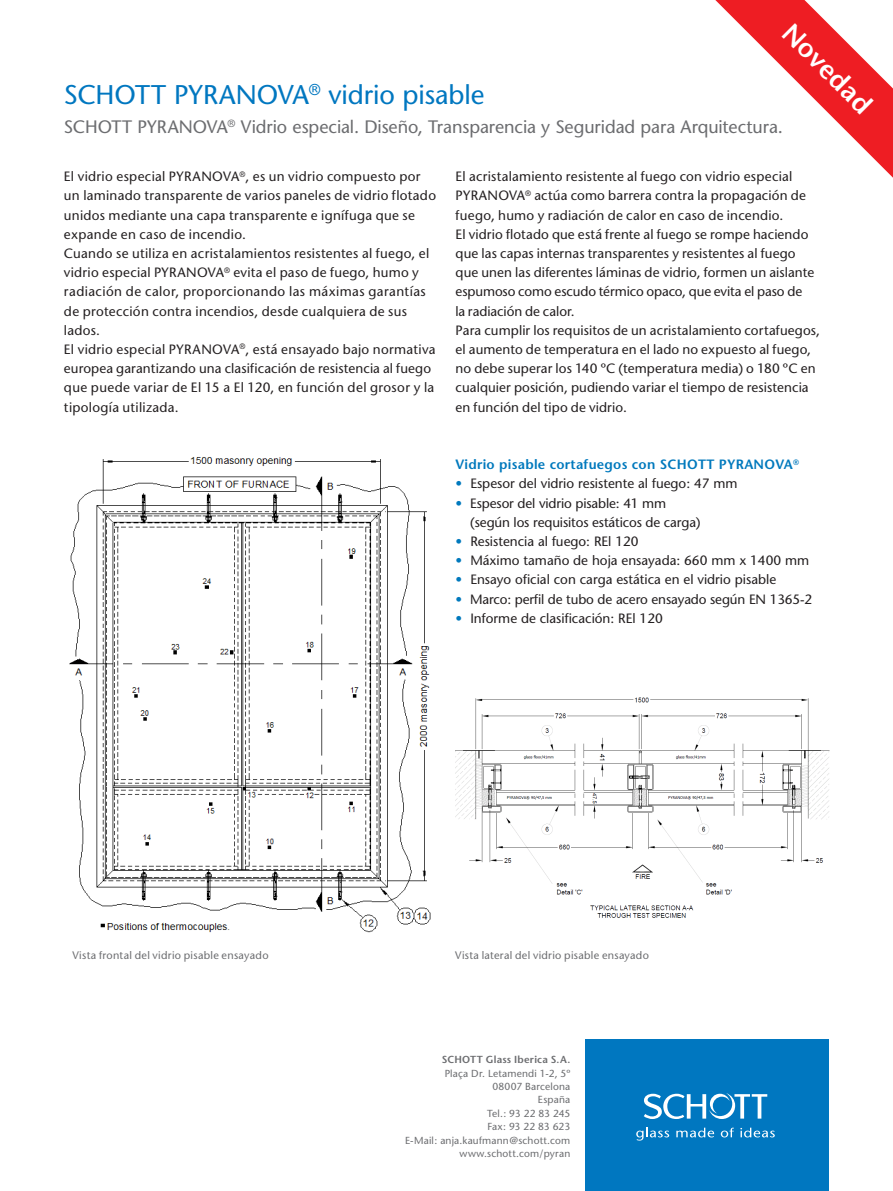
<style>
.page{position:relative;width:893px;height:1191px;background:#fff}
.page>*{position:absolute;margin:0;border:0;box-sizing:border-box;transform-origin:0 0}
.t1{font:27px "Stone Sans";letter-spacing:-.005em;color:#0077c0}
.t2{font:600 27px "Stone Sans";color:#fff}
.t3{font:18px "Stone Sans";letter-spacing:-.005em;color:#6c6d70}
.t4{font:13.5px/19.2px "Stone Sans";letter-spacing:.01em;color:#231f20}
.t5{font:13.5px/19.2px "Stone Sans";letter-spacing:-.01em;color:#231f20}
.t6{font:600 13.5px "Stone Sans";letter-spacing:.02em;color:#0079bd}
.t7{font:10.8px "Stone Sans";letter-spacing:.025em;color:#6c6d70}
.t8{font:10.2px/13.4px "Stone Sans";letter-spacing:.015em;color:#6c6d70;text-align:right}
.t9{font:600 10.2px "Stone Sans";letter-spacing:.02em;color:#6c6d70}
.s1{color:#0079bd}
</style>
<div class="page">
<img style="left:455px;top:697px;width:374px;height:221px">
<div style="left:585px;top:1039px;width:244px;height:152px;background:#0077c0"></div>
<svg style="left:644px;top:1093px;width:123px;height:26px"></svg>
<svg style="left:636px;top:1127px;width:33px;height:13px"></svg>
<svg style="left:676px;top:1127px;width:38px;height:10px"></svg>
<svg style="left:721px;top:1127px;width:13px;height:10px"></svg>
<svg style="left:740px;top:1127px;width:35px;height:10px"></svg>
<img style="left:69px;top:457px;width:362px;height:476px">
<svg style="left:715px;top:0;width:178px;height:178px"></svg>
<h1 class="t2" style="left:798px;top:16px;width:116px;rotate:45deg">Novedad</h1>
<h1 class="t1" style="left:64px;top:79px;width:422px">SCHOTT PYRANOVA<sup>®</sup> vidrio pisable</h1>
<h2 class="t3" style="left:64px;top:116px;width:721px">SCHOTT PYRANOVA<sup>®</sup> Vidrio especial. Diseño, Transparencia y Seguridad para Arquitectura.</h2>
<p class="t4" style="left:64px;top:167px;width:374px">El vidrio especial PYRANOVA<sup>®</sup>, es un vidrio compuesto por un laminado transparente de varios paneles de vidrio flotado unidos mediante una capa transparente e ignífuga que se expande en caso de incendio.<br>Cuando se utiliza en acristalamientos resistentes al fuego, el vidrio especial PYRANOVA<sup>®</sup> evita el paso de fuego, humo y radiación de calor, proporcionando las máximas garantías de protección contra incendios, desde cualquiera de sus lados.<br>El vidrio especial PYRANOVA<sup>®</sup>, está ensayado bajo normativa europea garantizando una clasificación de resistencia al fuego que puede variar de El 15 a El 120, en función del grosor y la tipología utilizada.</p>
<p class="t4" style="left:456px;top:167px;width:366px">El acristalamiento resistente al fuego con vidrio especial PYRANOVA<sup>®</sup> actúa como barrera contra la propagación de fuego, humo y radiación de calor en caso de incendio.<br>El vidrio flotado que está frente al fuego se rompe haciendo que las capas internas transparentes y resistentes al fuego que unen las diferentes láminas de vidrio, formen un aislante espumoso como escudo térmico opaco, que evita el paso de<br>la radiación de calor.<br>Para cumplir los requisitos de un acristalamiento cortafuegos, el aumento de temperatura en el lado no expuesto al fuego, no debe superar los 140 ºC (temperatura media) o 180 ºC en cualquier posición, pudiendo variar el tiempo de resistencia en función del tipo de vidrio.</p>
<p class="t6" style="left:456px;top:456px;width:345px">Vidrio pisable cortafuegos con SCHOTT PYRANOVA<sup>®</sup></p>
<p class="t4" style="left:456px;top:474px;width:283px"><span class="s1">•</span> Espesor del vidrio resistente al fuego: 47 mm</p>
<p class="t5" style="left:470px;top:493px;width:232px;text-indent:-15px"><span class="s1">•</span> Espesor del vidrio pisable: 41 mm (según los requisitos estáticos de carga)</p>
<p class="t4" style="left:456px;top:532px;width:185px"><span class="s1">•</span> Resistencia al fuego: REl 120</p>
<p class="t4" style="left:456px;top:551px;width:355px"><span class="s1">•</span> Máximo tamaño de hoja ensayada: 660 mm x 1400 mm</p>
<p class="t4" style="left:456px;top:570px;width:322px"><span class="s1">•</span> Ensayo oficial con carga estática en el vidrio pisable</p>
<p class="t5" style="left:456px;top:589px;width:358px"><span class="s1">•</span> Marco: perfil de tubo de acero ensayado según EN 1365-2</p>
<p class="t4" style="left:456px;top:608px;width:209px"><span class="s1">•</span> Informe de clasificación: REl 120</p>
<p class="t7" style="left:72px;top:948px;width:198px">Vista frontal del vidrio pisable ensayado</p>
<p class="t7" style="left:455px;top:948px;width:195px">Vista lateral del vidrio pisable ensayado</p>
<p class="t9" style="left:442px;top:1053px;width:130px">SCHOTT Glass Iberica S.A.</p>
<p class="t8" style="left:405px;top:1066px;width:167px">Plaça Dr. Letamendi 1-2, 5º<br>08007 Barcelona<br>España<br>Tel.: 93 22 83 245<br>Fax: 93 22 83 623<br>E-Mail: anja.kaufmann@schott.com www.schott.com/pyran</p>
</div>
